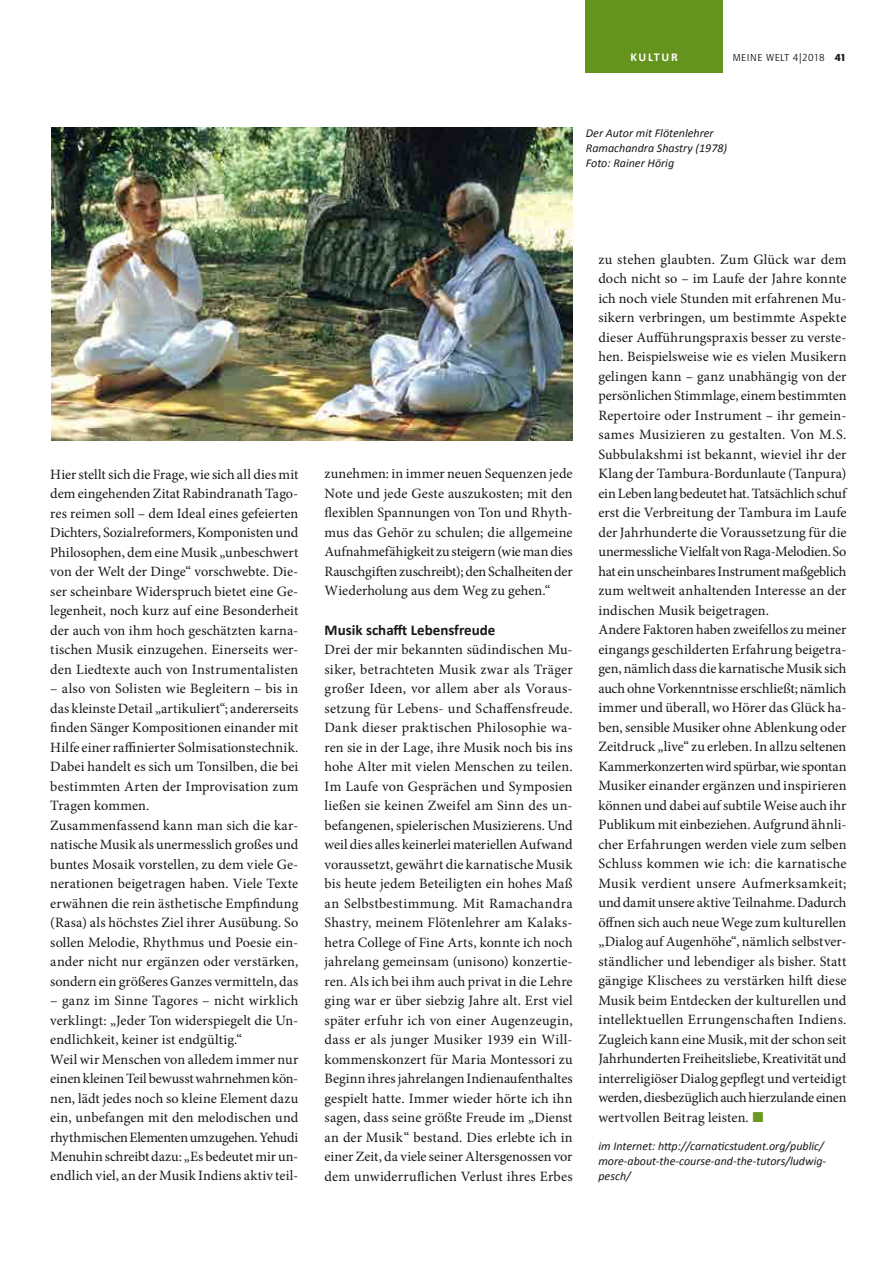
<style>
.page{position:relative;width:893px;height:1263px;background:#fff}
.page>*{position:absolute;margin:0;border:0;box-sizing:border-box;transform-origin:0 0}
.t1{font:700 15px "Calibri";color:#181716}
.t2{font:14.25px/19.5px "Minion Pro";letter-spacing:.005em;color:#181716;text-align:justify}
.t3{font:italic 12px/15px "Calibri";color:#181716}
.t4{font:700 12px "Calibri";letter-spacing:.14em;color:#fff}
.t5{font:10.5px "Quay Sans ITC";letter-spacing:.05em;color:#181716}
.s1{font-weight:900}
.s2{font-family:"Mathematical Pi Six";color:#699821}
</style>
<div class="page">
<div style="left:585px;top:0;width:137px;height:72px;background:#64931e"></div>
<img style="left:51px;top:128px;width:522px;height:312px">
<p class="t4" style="left:630px;top:50px;width:49px">KULTUR</p>
<p class="t5" style="left:733px;top:52px;width:115px">MEINE WELT 4|2018 <span class="s1">41</span></p>
<p class="t3" style="left:586px;top:125px;width:143px">Der Autor mit Flötenlehrer<br>Ramachandra Shastry (1978)<br>Foto: Rainer Hörig</p>
<p class="t2" style="left:50px;top:464px;width:250px">Hier stellt sich die Frage, wie sich all dies mit dem eingehenden Zitat Rabindranath Tago&shy;res reimen soll – dem Ideal eines gefeierten Dichters, Sozialreformers, Komponisten und Philosophen, dem eine Musik „unbeschwert von der Welt der Dinge“ vorschwebte. Die&shy;ser scheinbare Widerspruch bietet eine Ge&shy;legenheit, noch kurz auf eine Besonderheit der auch von ihm hoch geschätzten karna&shy;tischen Musik einzugehen. Einerseits wer&shy;den Liedtexte auch von Instrumentalisten</p>
<p class="t2" style="left:50px;top:679px;width:250px;text-align:left">– also von Solisten wie Begleitern – bis in das kleinste Detail „artikuliert“; andererseits finden Sänger Kompositionen einander mit Hilfe einer raffinierter Solmisationstechnik.<br>Dabei handelt es sich um Tonsilben, die bei bestimmten Arten der Improvisation zum Tragen kommen.<br>Zusammenfassend kann man sich die kar&shy;natische Musik als unermesslich großes und buntes Mosaik vorstellen, zu dem viele Ge&shy;nerationen beigetragen haben. Viele Texte erwähnen die rein ästhetische Empfindung (Rasa) als höchstes Ziel ihrer Ausübung. So sollen Melodie, Rhythmus und Poesie ein&shy;ander nicht nur ergänzen oder verstärken, sondern ein größeres Ganzes vermitteln, das</p>
<p class="t2" style="left:50px;top:991px;width:250px;text-align:left">– ganz im Sinne Tagores – nicht wirklich verklingt: „Jeder Ton widerspiegelt die Un&shy;endlichkeit, keiner ist endgültig.“<br>Weil wir Menschen von alledem immer nur einen kleinen Teil bewusst wahrnehmen kön&shy;nen, lädt jedes noch so kleine Element dazu ein, unbefangen mit den melodischen und rhythmischen Elementen umzugehen. Yehudi Menuhin schreibt dazu: „Es bedeutet mir un&shy;endlich viel, an der Musik Indiens aktiv teil-</p>
<p class="t2" style="left:325px;top:464px;width:250px">zunehmen: in immer neuen Sequenzen jede Note und jede Geste auszukosten; mit den flexiblen Spannungen von Ton und Rhyth&shy;mus das Gehör zu schulen; die allgemeine Aufnahmefähigkeit zu steigern (wie man dies Rauschgiften zuschreibt); den Schalheiten der Wiederholung aus dem Weg zu gehen.“</p>
<p class="t1" style="left:325px;top:620px;width:172px">Musik schafft Lebensfreude</p>
<p class="t2" style="left:325px;top:640px;width:250px">Drei der mir bekannten südindischen Mu&shy;siker, betrachteten Musik zwar als Träger großer Ideen, vor allem aber als Voraus&shy;setzung für Lebens- und Schaffensfreude.<br>Dank dieser praktischen Philosophie wa&shy;ren sie in der Lage, ihre Musik noch bis ins hohe Alter mit vielen Menschen zu teilen.<br>Im Laufe von Gesprächen und Symposien ließen sie keinen Zweifel am Sinn des un&shy;befangenen, spielerischen Musizierens. Und weil dies alles keinerlei materiellen Aufwand voraussetzt, gewährt die karnatische Musik bis heute jedem Beteiligten ein hohes Maß an Selbstbestimmung. Mit Ramachandra Shastry, meinem Flötenlehrer am Kalaks&shy;hetra College of Fine Arts, konnte ich noch jahrelang gemeinsam (unisono) konzertie&shy;ren. Als ich bei ihm auch privat in die Lehre ging war er über siebzig Jahre alt. Erst viel später erfuhr ich von einer Augenzeugin, dass er als junger Musiker 1939 ein Will&shy;kommenskonzert für Maria Montessori zu Beginn ihres jahrelangen Indienaufenthaltes gespielt hatte. Immer wieder hörte ich ihn sagen, dass seine größte Freude im „Dienst an der Musik“ bestand. Dies erlebte ich in einer Zeit, da viele seiner Altersgenossen vor dem unwiderruflichen Verlust ihres Erbes</p>
<p class="t2" style="left:598px;top:250px;width:250px;text-align:left">zu stehen glaubten. Zum Glück war dem doch nicht so – im Laufe der Jahre konnte ich noch viele Stunden mit erfahrenen Mu&shy;sikern verbringen, um bestimmte Aspekte dieser Aufführungspraxis besser zu verste&shy;hen. Beispielsweise wie es vielen Musikern gelingen kann – ganz unabhängig von der persönlichen Stimmlage, einem bestimmten Repertoire oder Instrument – ihr gemein&shy;sames Musizieren zu gestalten. Von M.S.<br>Subbulakshmi ist bekannt, wieviel ihr der Klang der Tambura-Bordunlaute (Tanpura) ein Leben lang bedeutet hat. Tatsächlich schuf erst die Verbreitung der Tambura im Laufe der Jahrhunderte die Voraussetzung für die unermessliche Vielfalt von Raga-Melodien. So hat ein unscheinbares Instrument maßgeblich zum weltweit anhaltenden Interesse an der indischen Musik beigetragen.<br>Andere Faktoren haben zweifellos zu meiner eingangs geschilderten Erfahrung beigetra&shy;gen, nämlich dass die karnatische Musik sich auch ohne Vorkenntnisse erschließt; nämlich immer und überall, wo Hörer das Glück ha&shy;ben, sensible Musiker ohne Ablenkung oder Zeitdruck „live“ zu erleben. In allzu seltenen Kammerkonzerten wird spürbar, wie spontan Musiker einander ergänzen und inspirieren können und dabei auf subtile Weise auch ihr Publikum mit einbeziehen. Aufgrund ähnli&shy;cher Erfahrungen werden viele zum selben Schluss kommen wie ich: die karnatische Musik verdient unsere Aufmerksamkeit; und damit unsere aktive Teilnahme. Dadurch öffnen sich auch neue Wege zum kulturellen „Dialog auf Augenhöhe“, nämlich selbstver&shy;ständlicher und lebendiger als bisher. Statt gängige Klischees zu verstärken hilft diese Musik beim Entdecken der kulturellen und intellektuellen Errungenschaften Indiens.<br>Zugleich kann eine Musik, mit der schon seit Jahrhunderten Freiheitsliebe, Kreativität und interreligiöser Dialog gepflegt und verteidigt werden, diesbezüglich auch hierzulande einen wertvollen Beitrag leisten. <span class="s2">j</span></p>
<p class="t3" style="left:598px;top:1138px;width:229px">im Internet: http://carnaticstudent.org/public/ more-about-the-course-and-the-tutors/ludwig&shy;pesch/</p>
</div>
